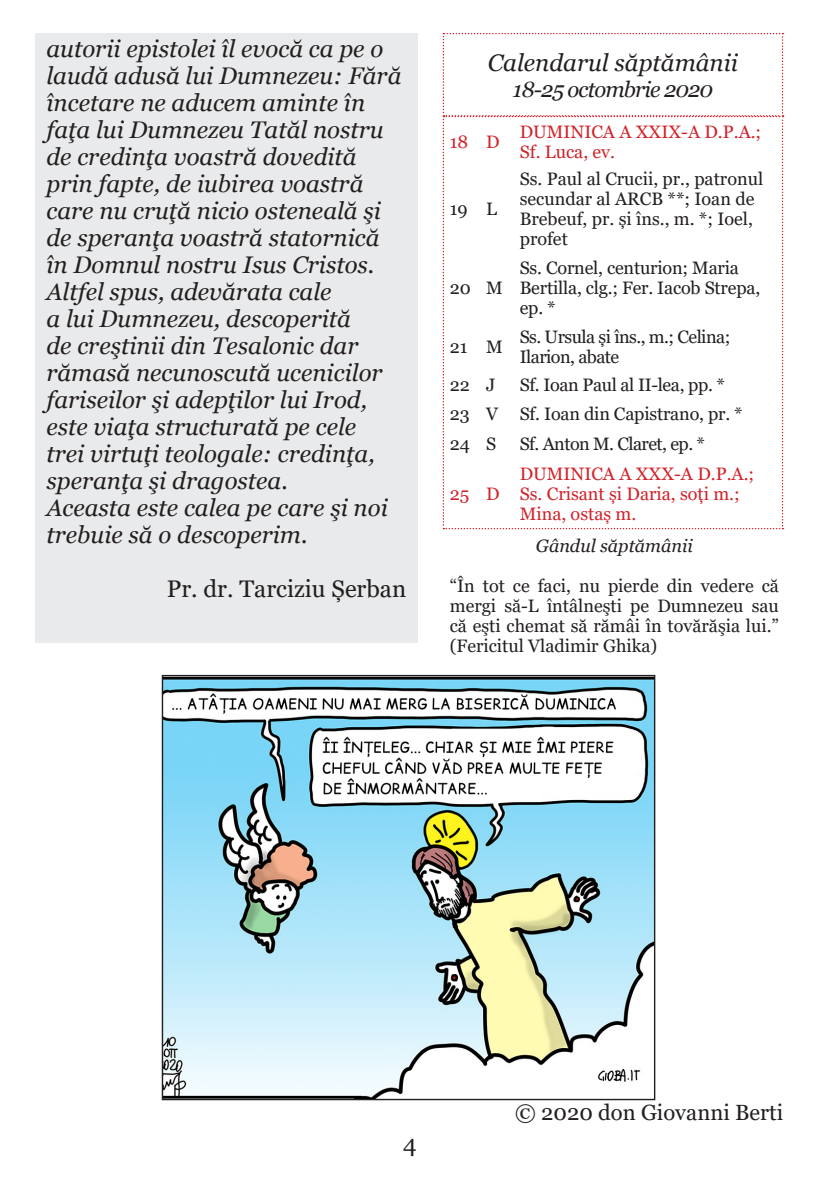
<style>
.page{position:relative;width:840px;height:1191px;background:#fff}
.page>*{position:absolute;margin:0;border:0;box-sizing:border-box;transform-origin:0 0}
.t1{font:italic 24px/27px "Georgia";color:#231f20}
.t2{font:24px "Georgia";color:#231f20}
.t3{font:22px "Georgia";color:#231f20}
.t4{font:italic 22px "Georgia";letter-spacing:-.04em;color:#231f20}
.t5{font:18px/20px "Georgia";letter-spacing:-.01em;color:#231f20}
.t6{font:18px/20px "Georgia";color:#d1232a}
.t7{font:18px/20px "Georgia";letter-spacing:-.03em;color:#231f20}
.t8{font:italic 18px "Georgia";color:#231f20}
</style>
<div class="page">
<img style="left:164px;top:677px;width:489px;height:421px">
<svg style="left:442px;top:33px;width:341px;height:496px"></svg>
<div style="left:35px;top:33px;width:382px;height:610px;background:#e9eaeb"></div>
<p class="t1" style="left:46px;top:35px;width:356px">autorii epistolei îl evocă ca pe o laudă adusă lui Dumnezeu: Fără încetare ne aducem aminte în faţa lui Dumnezeu Tatăl nostru de credinţa voastră dovedită prin fapte, de iubirea voastră care nu cruţă nicio osteneală şi de speranţa voastră statornică în Domnul nostru Isus Cristos.<br>Altfel spus, adevărata cale<br>a lui Dumnezeu, descoperită<br>de creştinii din Tesalonic dar rămasă necunoscută ucenicilor fariseilor şi adepţilor lui Irod, este viaţa structurată pe cele<br>trei virtuţi teologale: credinţa, speranţa şi dragostea.</p>
<p class="t1" style="left:46px;top:494px;width:342px">Aceasta este calea pe care şi noi trebuie să o descoperim.</p>
<p class="t2" style="left:167px;top:574px;width:241px">Pr. dr. Tarciziu Șerban</p>
<p class="t1" style="left:487px;top:49px;width:251px">Calendarul săptămânii</p>
<p class="t4" style="left:512px;top:75px;width:202px">18-25 octombrie 2020</p>
<p class="t6" style="left:449px;top:132px;width:20px">18</p>
<p class="t6" style="left:486px;top:132px;width:15px">D</p>
<p class="t6" style="left:519px;top:122px;width:243px">DUMINICA A XXIX-A D.P.A.;<br>Sf. Luca, ev.</p>
<p class="t5" style="left:449px;top:199px;width:19px">19</p>
<p class="t5" style="left:486px;top:199px;width:12px">L</p>
<p class="t5" style="left:449px;top:278px;width:23px">20</p>
<p class="t5" style="left:486px;top:278px;width:18px">M</p>
<p class="t5" style="left:519px;top:169px;width:245px">Ss. Paul al Crucii, pr., patronul secundar al ARCB **; Ioan de<br>Brebeuf, pr. și îns., m. *; Ioel, profet</p>
<p class="t5" style="left:519px;top:258px;width:242px">Ss. Cornel, centurion; Maria<br>Bertilla, clg.; Fer. Iacob Strepa, ep. *</p>
<p class="t5" style="left:449px;top:337px;width:19px">21</p>
<p class="t5" style="left:486px;top:337px;width:18px">M</p>
<p class="t7" style="left:519px;top:327px;width:212px">Ss. Ursula și îns., m.; Celina;<br>Ilarion, abate</p>
<p class="t5" style="left:449px;top:375px;width:22px">22</p>
<p class="t5" style="left:486px;top:375px;width:11px">J</p>
<p class="t5" style="left:519px;top:375px;width:207px">Sf. Ioan Paul al II-lea, pp. *</p>
<p class="t5" style="left:449px;top:404px;width:21px">23</p>
<p class="t5" style="left:486px;top:404px;width:14px">V</p>
<p class="t5" style="left:519px;top:404px;width:224px">Sf. Ioan din Capistrano, pr. *</p>
<p class="t5" style="left:449px;top:434px;width:22px">24</p>
<p class="t5" style="left:486px;top:434px;width:12px">S</p>
<p class="t7" style="left:519px;top:434px;width:187px">Sf. Anton M. Claret, ep. *</p>
<p class="t6" style="left:449px;top:484px;width:21px">25</p>
<p class="t6" style="left:486px;top:484px;width:15px">D</p>
<p class="t6" style="left:519px;top:464px;width:236px">DUMINICA A XXX-A D.P.A.;<br>Ss. Crisant și Daria, soți m.;<br>Mina, ostaș m.</p>
<p class="t8" style="left:535px;top:535px;width:158px">Gândul săptămânii</p>
<p class="t5" style="left:449px;top:576px;width:330px;text-align:justify">“În tot ce faci, nu pierde din vedere că mergi să-L întâlneşti pe Dumnezeu sau că eşti chemat să rămâi în tovărăşia lui.” (Fericitul Vladimir Ghika)</p>
<p class="t2" style="left:403px;top:1129px;width:15px">4</p>
<p class="t3" style="left:515px;top:1099px;width:269px">© 2020 don Giovanni Berti</p>
</div>
